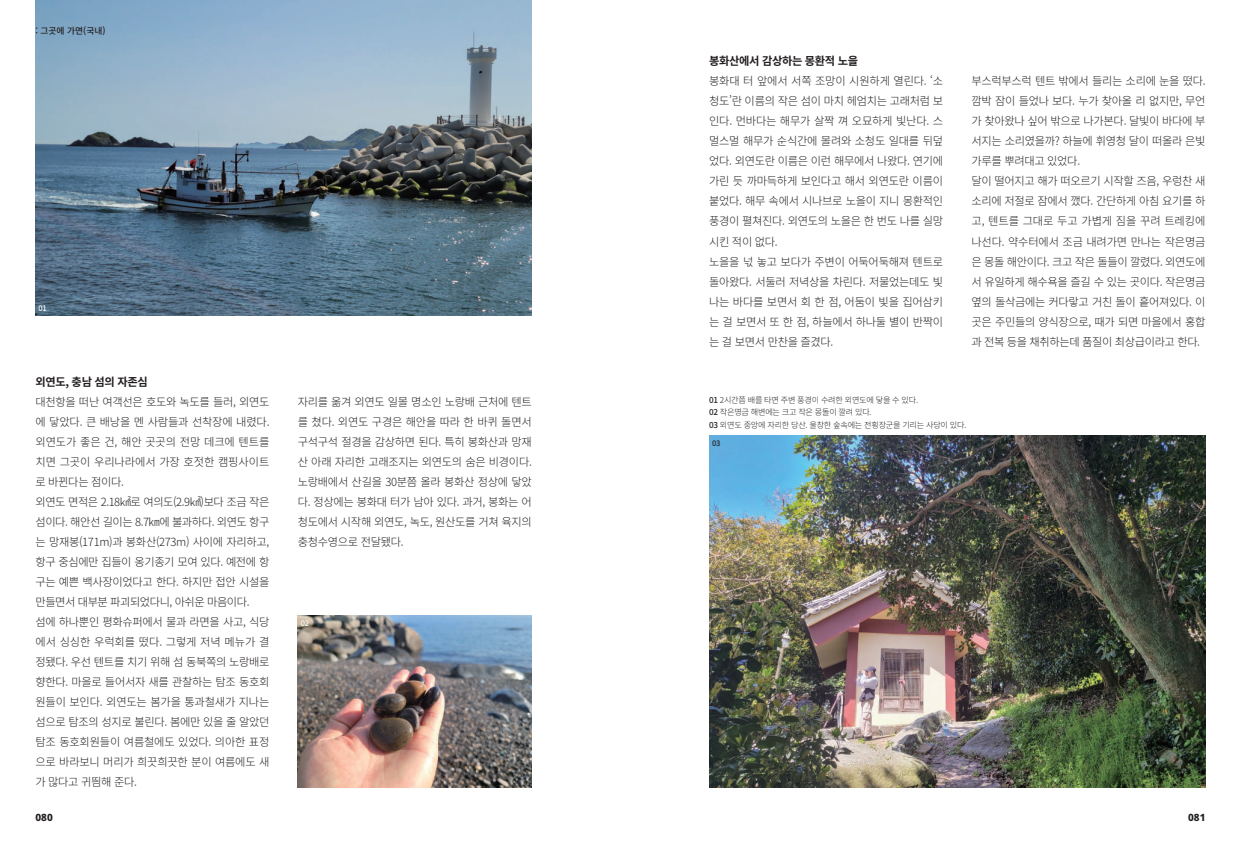
<style>
.page{position:relative;width:1241px;height:851px;background:#fff}
.page>*{position:absolute;margin:0;border:0;box-sizing:border-box;transform-origin:0 0}
.t1{font:300 11.25px/20px "Noto Sans KR";letter-spacing:-.03em;color:#231f20}
.t2{font:700 11.25px "Noto Sans KR";letter-spacing:-.03em;color:#231f20}
.t3{font:800 10px "Noto Sans";color:#231f20}
.t4{font:500 8.75px "Noto Sans KR";color:#231f20}
.t5{font:300 8.12px/12.5px "Noto Sans KR";letter-spacing:-.03em;color:#231f20}
.t6{font:500 7.5px "Noto Sans KR";color:#fff}
.t7{font:500 7.5px "Noto Sans KR";color:#231f20}
.s1{font-weight:500}
</style>
<div class="page">
<img style="left:35px;top:0;width:496px;height:315px">
<img style="left:298px;top:615px;width:233px;height:172px">
<img style="left:709px;top:435px;width:496px;height:352px">
<p class="t4" style="left:35px;top:26px;width:72px">: 그곳에 가면(국내)</p>
<p class="t6" style="left:38px;top:304px;width:10px">01</p>
<p class="t2" style="left:35px;top:375px;width:114px">외연도, 충남 섬의 자존심</p>
<p class="t1" style="left:35px;top:391px;width:235px">대천항을 떠난 여객선은 호도와 녹도를 들러, 외연도 에 닿았다. 큰 배낭을 멘 사람들과 선착장에 내렸다. 외연도가 좋은 건, 해안 곳곳의 전망 데크에 텐트를 치면 그곳이 우리나라에서 가장 호젓한 캠핑사이트 로 바뀐다는 점이다.<br>외연도 면적은 2.18㎢로 여의도(2.9㎢)보다 조금 작은 섬이다. 해안선 길이는 8.7㎞에 불과하다. 외연도 항구 는 망재봉(171m)과 봉화산(273m) 사이에 자리하고, 항구 중심에만 집들이 옹기종기 모여 있다. 예전에 항 구는 예쁜 백사장이었다고 한다. 하지만 접안 시설을 만들면서 대부분 파괴되었다니, 아쉬운 마음이다. 섬에 하나뿐인 평화슈퍼에서 물과 라면을 사고, 식당 에서 싱싱한 우럭회를 떴다. 그렇게 저녁 메뉴가 결 정됐다. 우선 텐트를 치기 위해 섬 동북쪽의 노랑배로 향한다. 마을로 들어서자 새를 관찰하는 탐조 동호회 원들이 보인다. 외연도는 봄가을 통과철새가 지나는 섬으로 탐조의 성지로 불린다. 봄에만 있을 줄 알았던 탐조 동호회원들이 여름철에도 있었다. 의아한 표정 으로 바라보니 머리가 희끗희끗한 분이 여름에도 새 가 많다고 귀띔해 준다.</p>
<p class="t1" style="left:298px;top:391px;width:235px;text-align:justify">자리를 옮겨 외연도 일몰 명소인 노랑배 근처에 텐트 를 쳤다. 외연도 구경은 해안을 따라 한 바퀴 돌면서 구석구석 절경을 감상하면 된다. 특히 봉화산과 망재 산 아래 자리한 고래조지는 외연도의 숨은 비경이다. 노랑배에서 산길을 30분쯤 올라 봉화산 정상에 닿았 다. 정상에는 봉화대 터가 남아 있다. 과거, 봉화는 어 청도에서 시작해 외연도, 녹도, 원산도를 거쳐 육지의 충청수영으로 전달됐다.</p>
<p class="t6" style="left:301px;top:618px;width:10px">02</p>
<p class="t2" style="left:709px;top:55px;width:150px">봉화산에서 감상하는 몽환적 노을</p>
<p class="t1" style="left:709px;top:71px;width:235px">봉화대 터 앞에서 서쪽 조망이 시원하게 열린다. ‘소 청도’란 이름의 작은 섬이 마치 헤엄치는 고래처럼 보 인다. 먼바다는 해무가 살짝 껴 오묘하게 빛난다. 스 멀스멀 해무가 순식간에 몰려와 소청도 일대를 뒤덮 었다. 외연도란 이름은 이런 해무에서 나왔다. 연기에 가린 듯 까마득하게 보인다고 해서 외연도란 이름이 붙었다. 해무 속에서 시나브로 노을이 지니 몽환적인 풍경이 펼쳐진다. 외연도의 노을은 한 번도 나를 실망 시킨 적이 없다.<br>노을을 넋 놓고 보다가 주변이 어둑어둑해져 텐트로 돌아왔다. 서둘러 저녁상을 차린다. 저물었는데도 빛 나는 바다를 보면서 회 한 점, 어둠이 빛을 집어삼키 는 걸 보면서 또 한 점, 하늘에서 하나둘 별이 반짝이 는 걸 보면서 만찬을 즐겼다.</p>
<p class="t1" style="left:971px;top:71px;width:235px">부스럭부스럭 텐트 밖에서 들리는 소리에 눈을 떴다. 깜박 잠이 들었나 보다. 누가 찾아올 리 없지만, 무언 가 찾아왔나 싶어 밖으로 나가본다. 달빛이 바다에 부 서지는 소리였을까? 하늘에 휘영청 달이 떠올라 은빛 가루를 뿌려대고 있었다.<br>달이 떨어지고 해가 떠오르기 시작할 즈음, 우렁찬 새 소리에 저절로 잠에서 깼다. 간단하게 아침 요기를 하 고, 텐트를 그대로 두고 가볍게 짐을 꾸려 트레킹에 나선다. 약수터에서 조금 내려가면 만나는 작은명금 은 몽돌 해안이다. 크고 작은 돌들이 깔렸다. 외연도에 서 유일하게 해수욕을 즐길 수 있는 곳이다. 작은명금 옆의 돌삭금에는 커다랗고 거친 돌이 흩어져있다. 이 곳은 주민들의 양식장으로, 때가 되면 마을에서 홍합 과 전복 등을 채취하는데 품질이 최상급이라고 한다.</p>
<p class="t5" style="left:709px;top:394px;width:259px"><span class="s1">01</span> 2시간쯤 배를 타면 주변 풍경이 수려한 외연도에 닿을 수 있다.<br><span class="s1">02</span> 작은명금 해변에는 크고 작은 몽돌이 깔려 있다.<br><span class="s1">03</span> 외연도 중앙에 자리한 당산. 울창한 숲속에는 전횡장군을 기리는 사당이 있다.</p>
<p class="t7" style="left:712px;top:438px;width:10px">03</p>
<p class="t3" style="left:35px;top:809px;width:19px">080</p>
<p class="t3" style="left:1187px;top:809px;width:19px">081</p>
</div>
